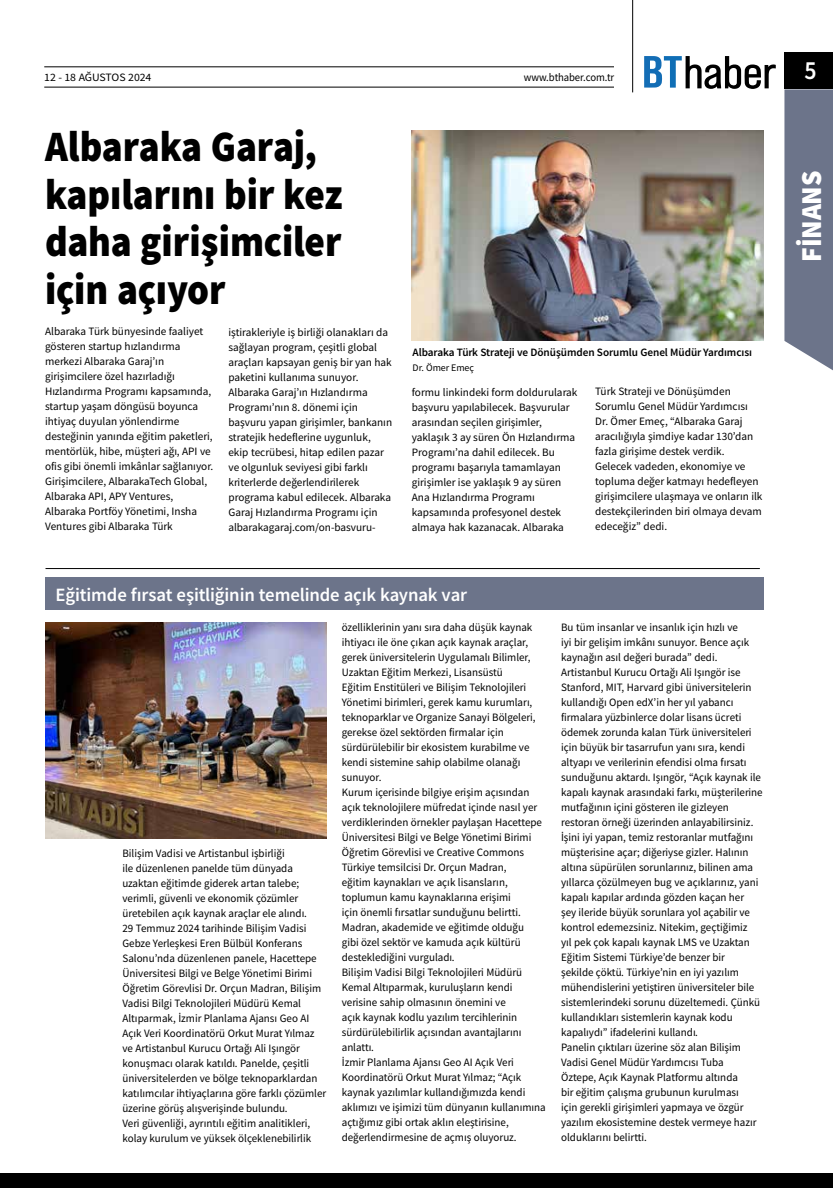
<style>
.page{position:relative;width:833px;height:1188px;background:#fff}
.page>*{position:absolute;margin:0;border:0;box-sizing:border-box;transform-origin:0 0}
.t1{font:43.38px/47.5px "Source Sans Variable";letter-spacing:.06em;color:#000;scale:.9 1}
.t2{font:28.88px "Source Sans Variable";color:#fff;scale:.95 1}
.t3{font:26.25px "Source Sans Variable";color:#fff;scale:.9 1}
.t4{font:18.75px "Source Sans Variable";letter-spacing:.03em;color:#fff}
.t5{font:11.25px/15px "Source Sans Variable";letter-spacing:.02em;color:#000}
.t6{font:11.25px "Source Sans Variable";letter-spacing:.02em;color:#000;scale:.95 1}
.t7{font:11.25px "Source Sans Variable";letter-spacing:.02em;color:#000;scale:1.05 1}
.t8{font:10px "Source Sans Variable";letter-spacing:.015em;color:#000}
</style>
<div class="page">
<hr style="left:46px;top:568px;width:714px;height:1px;background:#000">
<div style="left:46px;top:577px;width:718px;height:32px;background:#6c748a"></div>
<img style="left:412px;top:130px;width:351px;height:210px">
<div style="left:0;top:1172px;width:833px;height:15px;background:#000"></div>
<div style="left:784px;top:52px;width:49px;height:37px;background:#000"></div>
<svg style="left:784px;top:89px;width:49px;height:281px;background:#757c91"></svg>
<hr style="left:632px;top:0;width:1px;height:92px;background:#000">
<svg style="left:644px;top:56px;width:131px;height:33px"></svg>
<hr style="left:44px;top:87px;width:570px;height:1px;background:#000">
<hr style="left:44px;top:66px;width:570px;height:1px;background:#000">
<img style="left:46px;top:622px;width:281px;height:215px">
<p class="t7" style="left:44px;top:70px;width:103px">12 - 18 AĞUSTOS 2024</p>
<p class="t6" style="left:524px;top:70px;width:96px">www.bthaber.com.tr</p>
<h3 class="t3" style="left:804px;top:54px;width:14px">5</h3>
<h1 class="t1" style="left:45px;top:123px;width:329px">Albaraka Garaj, kapılarını bir kez daha girişimciler için açıyor</h1>
<p class="t5" style="left:45px;top:324px;width:169px">Albaraka Türk bünyesinde faaliyet gösteren startup hızlandırma merkezi Albaraka Garaj’ın girişimcilere özel hazırladığı Hızlandırma Programı kapsamında, startup yaşam döngüsü boyunca ihtiyaç duyulan yönlendirme desteğinin yanında eğitim paketleri, mentörlük, hibe, müşteri ağı, API ve ofis gibi önemli imkânlar sağlanıyor.<br>Girişimcilere, AlbarakaTech Global, Albaraka API, APY Ventures, Albaraka Portföy Yönetimi, Insha Ventures gibi Albaraka Türk</p>
<p class="t5" style="left:228px;top:325px;width:165px">iştirakleriyle iş birliği olanakları da sağlayan program, çeşitli global araçları kapsayan geniş bir yan hak paketini kullanıma sunuyor.<br>Albaraka Garaj’ın Hızlandırma Programı’nın 8. dönemi için başvuru yapan girişimler, bankanın stratejik hedeflerine uygunluk, ekip tecrübesi, hitap edilen pazar ve olgunluk seviyesi gibi farklı kriterlerde değerlendirilerek programa kabul edilecek. Albaraka Garaj Hızlandırma Programı için albarakagaraj.com/on-basvuru-</p>
<p class="t5" style="left:412px;top:344px;width:341px">Albaraka Türk Strateji ve Dönüşümden Sorumlu Genel Müdür Yardımcısı</p>
<p class="t8" style="left:412px;top:361px;width:63px">Dr. Ömer Emeç</p>
<p class="t5" style="left:412px;top:384px;width:167px">formu linkindeki form doldurularak başvuru yapılabilecek. Başvurular arasından seçilen girişimler, yaklaşık 3 ay süren Ön Hızlandırma<br>Programı’na dahil edilecek. Bu programı başarıyla tamamlayan girişimler ise yaklaşık 9 ay süren<br>Ana Hızlandırma Programı kapsamında profesyonel destek almaya hak kazanacak. Albaraka</p>
<p class="t5" style="left:595px;top:384px;width:168px">Türk Strateji ve Dönüşümden<br>Sorumlu Genel Müdür Yardımcısı<br>Dr. Ömer Emeç, “Albaraka Garaj aracılığıyla şimdiye kadar 130’dan fazla girişime destek verdik.<br>Gelecek vadeden, ekonomiye ve topluma değer katmayı hedefleyen girişimcilere ulaşmaya ve onların ilk destekçilerinden biri olmaya devam edeceğiz” dedi.</p>
<h3 class="t4" style="left:56px;top:582px;width:412px">Eğitimde fırsat eşitliğinin temelinde açık kaynak var</h3>
<p class="t5" style="left:122px;top:845px;width:205px">Bilişim Vadisi ve Artistanbul işbirliği<br>ile düzenlenen panelde tüm dünyada uzaktan eğitimde giderek artan talebe; verimli, güvenli ve ekonomik çözümler üretebilen açık kaynak araçlar ele alındı.<br>29 Temmuz 2024 tarihinde Bilişim Vadisi Gebze Yerleşkesi Eren Bülbül Konferans Salonu’nda düzenlenen panele, Hacettepe Üniversitesi Bilgi ve Belge Yönetimi Birimi Öğretim Görevlisi Dr. Orçun Madran, Bilişim Vadisi Bilgi Teknolojileri Müdürü Kemal Altıparmak, İzmir Planlama Ajansı Geo AI Açık Veri Koordinatörü Orkut Murat Yılmaz ve Artistanbul Kurucu Ortağı Ali Işıngör konuşmacı olarak katıldı. Panelde, çeşitli üniversitelerden ve bölge teknoparklardan katılımcılar ihtiyaçlarına göre farklı çözümler üzerine görüş alışverişinde bulundu.<br>Veri güvenliği, ayrıntılı eğitim analitikleri, kolay kurulum ve yüksek ölçeklenebilirlik</p>
<p class="t5" style="left:342px;top:619px;width:205px">özelliklerinin yanı sıra daha düşük kaynak ihtiyacı ile öne çıkan açık kaynak araçlar, gerek üniversitelerin Uygulamalı Bilimler, Uzaktan Eğitim Merkezi, Lisansüstü<br>Eğitim Enstitüleri ve Bilişim Teknolojileri Yönetimi birimleri, gerek kamu kurumları, teknoparklar ve Organize Sanayi Bölgeleri, gerekse özel sektörden firmalar için sürdürülebilir bir ekosistem kurabilme ve kendi sistemine sahip olabilme olanağı sunuyor.<br>Kurum içerisinde bilgiye erişim açısından açık teknolojilere müfredat içinde nasıl yer verdiklerinden örnekler paylaşan Hacettepe Üniversitesi Bilgi ve Belge Yönetimi Birimi Öğretim Görevlisi ve Creative Commons Türkiye temsilcisi Dr. Orçun Madran,<br>eğitim kaynakları ve açık lisansların, toplumun kamu kaynaklarına erişimi<br>için önemli fırsatlar sunduğunu belirtti.<br>Madran, akademide ve eğitimde olduğu<br>gibi özel sektör ve kamuda açık kültürü desteklediğini vurguladı.<br>Bilişim Vadisi Bilgi Teknolojileri Müdürü Kemal Altıparmak, kuruluşların kendi verisine sahip olmasının önemini ve<br>açık kaynak kodlu yazılım tercihlerinin sürdürülebilirlik açısından avantajlarını anlattı.<br>İzmir Planlama Ajansı Geo AI Açık Veri Koordinatörü Orkut Murat Yılmaz; “Açık kaynak yazılımlar kullandığımızda kendi aklımızı ve işimizi tüm dünyanın kullanımına açtığımız gibi ortak aklın eleştirisine, değerlendirmesine de açmış oluyoruz.</p>
<p class="t5" style="left:561px;top:619px;width:203px">Bu tüm insanlar ve insanlık için hızlı ve<br>iyi bir gelişim imkânı sunuyor. Bence açık kaynağın asıl değeri burada” dedi.<br>Artistanbul Kurucu Ortağı Ali Işıngör ise Stanford, MIT, Harvard gibi üniversitelerin kullandığı Open edX’in her yıl yabancı firmalara yüzbinlerce dolar lisans ücreti ödemek zorunda kalan Türk üniversiteleri için büyük bir tasarrufun yanı sıra, kendi altyapı ve verilerinin efendisi olma fırsatı sunduğunu aktardı. Işıngör, “Açık kaynak ile kapalı kaynak arasındaki farkı, müşterilerine mutfağının içini gösteren ile gizleyen restoran örneği üzerinden anlayabilirsiniz.<br>İşini iyi yapan, temiz restoranlar mutfağını müşterisine açar; diğeriyse gizler. Halının altına süpürülen sorunlarınız, bilinen ama yıllarca çözülmeyen bug ve açıklarınız, yani kapalı kapılar ardında gözden kaçan her<br>şey ileride büyük sorunlara yol açabilir ve kontrol edemezsiniz. Nitekim, geçtiğimiz<br>yıl pek çok kapalı kaynak LMS ve Uzaktan Eğitim Sistemi Türkiye’de benzer bir<br>şekilde çöktü. Türkiye’nin en iyi yazılım mühendislerini yetiştiren üniversiteler bile sistemlerindeki sorunu düzeltemedi. Çünkü kullandıkları sistemlerin kaynak kodu kapalıydı” ifadelerini kullandı.<br>Panelin çıktıları üzerine söz alan Bilişim Vadisi Genel Müdür Yardımcısı Tuba<br>Öztepe, Açık Kaynak Platformu altında<br>bir eğitim çalışma grubunun kurulması<br>için gerekli girişimleri yapmaya ve özgür yazılım ekosistemine destek vermeye hazır olduklarını belirtti.</p>
<h2 class="t2" style="left:794px;top:262px;width:96px;rotate:-90deg">FİNANS</h2>
</div>
